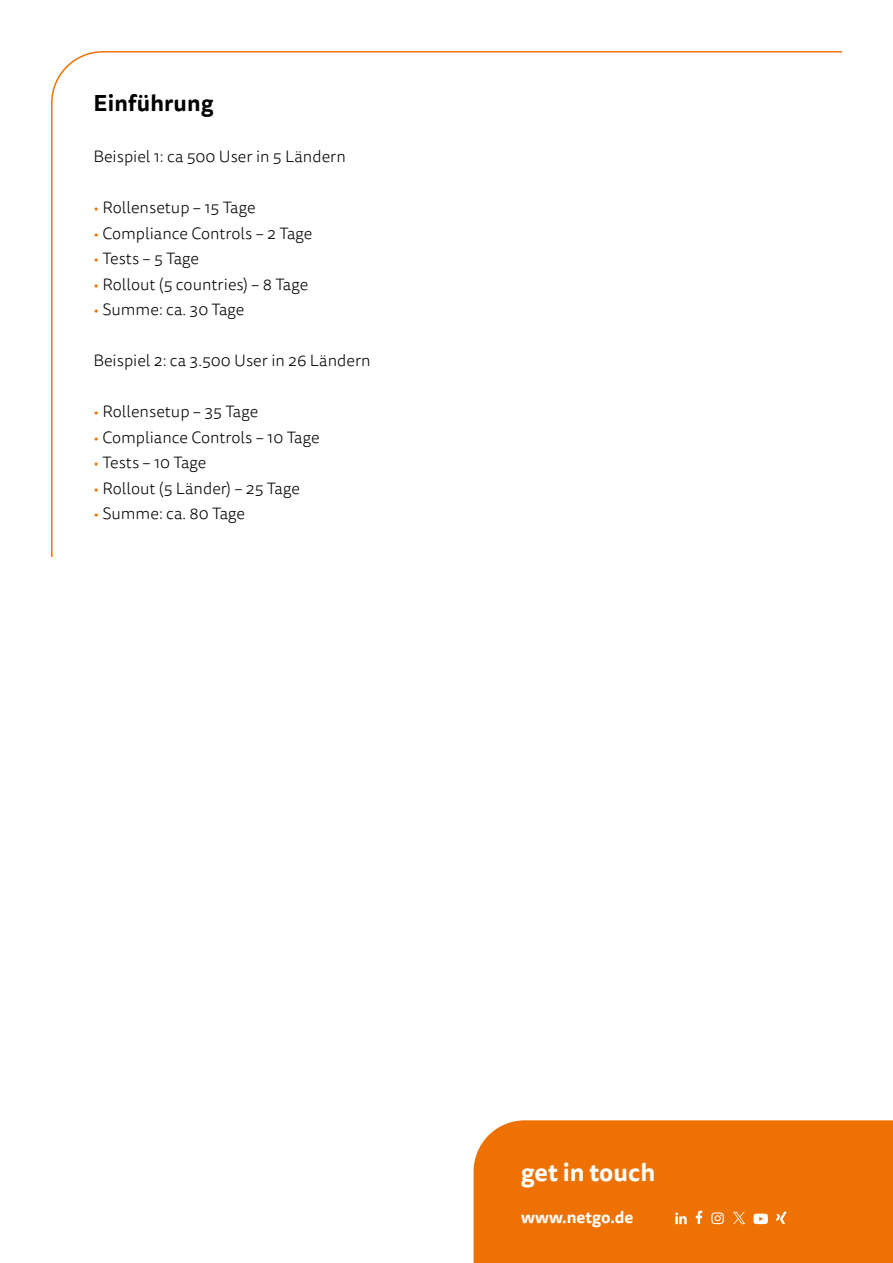
<style>
.page{position:relative;width:893px;height:1263px;background:#fff}
.page>*{position:absolute;margin:0;border:0;box-sizing:border-box;transform-origin:0 0}
.t1{font:700 24.6px "Tisa Sans Pro";color:#fff}
.t2{font:700 22.5px "Tisa Sans Pro";letter-spacing:.01em;color:#000}
.t3{font:300 16.5px "Tisa Sans Pro";color:#000}
.t4{font:700 16.35px "Tisa Sans Pro";color:#fff}
.s1{color:#ee7203}
</style>
<div class="page">
<svg style="left:51px;top:51px;width:791px;height:507px"></svg>
<div style="left:474px;top:1120px;width:419px;height:143px;background:#ee7203"></div>
<svg style="left:696px;top:1211px;width:6px;height:13px"></svg>
<svg style="left:711px;top:1212px;width:13px;height:12px"></svg>
<svg style="left:675px;top:1212px;width:12px;height:12px"></svg>
<svg style="left:776px;top:1212px;width:11px;height:12px"></svg>
<svg style="left:753px;top:1213px;width:15px;height:11px"></svg>
<svg style="left:733px;top:1212px;width:12px;height:12px"></svg>
<h2 class="t2" style="left:94px;top:87px;width:121px">Einführung</h2>
<p class="t3" style="left:94px;top:146px;width:254px">Beispiel 1: ca 500 User in 5 Ländern</p>
<p class="t3" style="left:94px;top:197px;width:164px"><span class="s1">•</span> Rollensetup – 15 Tage</p>
<p class="t3" style="left:94px;top:222px;width:220px"><span class="s1">•</span> Compliance Controls – 2 Tage</p>
<p class="t3" style="left:94px;top:248px;width:107px"><span class="s1">•</span> Tests – 5 Tage</p>
<p class="t3" style="left:94px;top:273px;width:216px"><span class="s1">•</span> Rollout (5 countries) – 8 Tage</p>
<p class="t3" style="left:94px;top:299px;width:152px"><span class="s1">•</span> Summe: ca. 30 Tage</p>
<p class="t3" style="left:94px;top:350px;width:279px">Beispiel 2: ca 3.500 User in 26 Ländern</p>
<p class="t3" style="left:94px;top:401px;width:166px"><span class="s1">•</span> Rollensetup – 35 Tage</p>
<p class="t3" style="left:94px;top:426px;width:228px"><span class="s1">•</span> Compliance Controls – 10 Tage</p>
<p class="t3" style="left:94px;top:452px;width:114px"><span class="s1">•</span> Tests – 10 Tage</p>
<p class="t3" style="left:94px;top:477px;width:208px"><span class="s1">•</span> Rollout (5 Länder) – 25 Tage</p>
<p class="t3" style="left:94px;top:503px;width:153px"><span class="s1">•</span> Summe: ca. 80 Tage</p>
<h1 class="t1" style="left:521px;top:1154px;width:136px">get in touch</h1>
<p class="t4" style="left:521px;top:1205px;width:114px">www.netgo.de</p>
</div>
